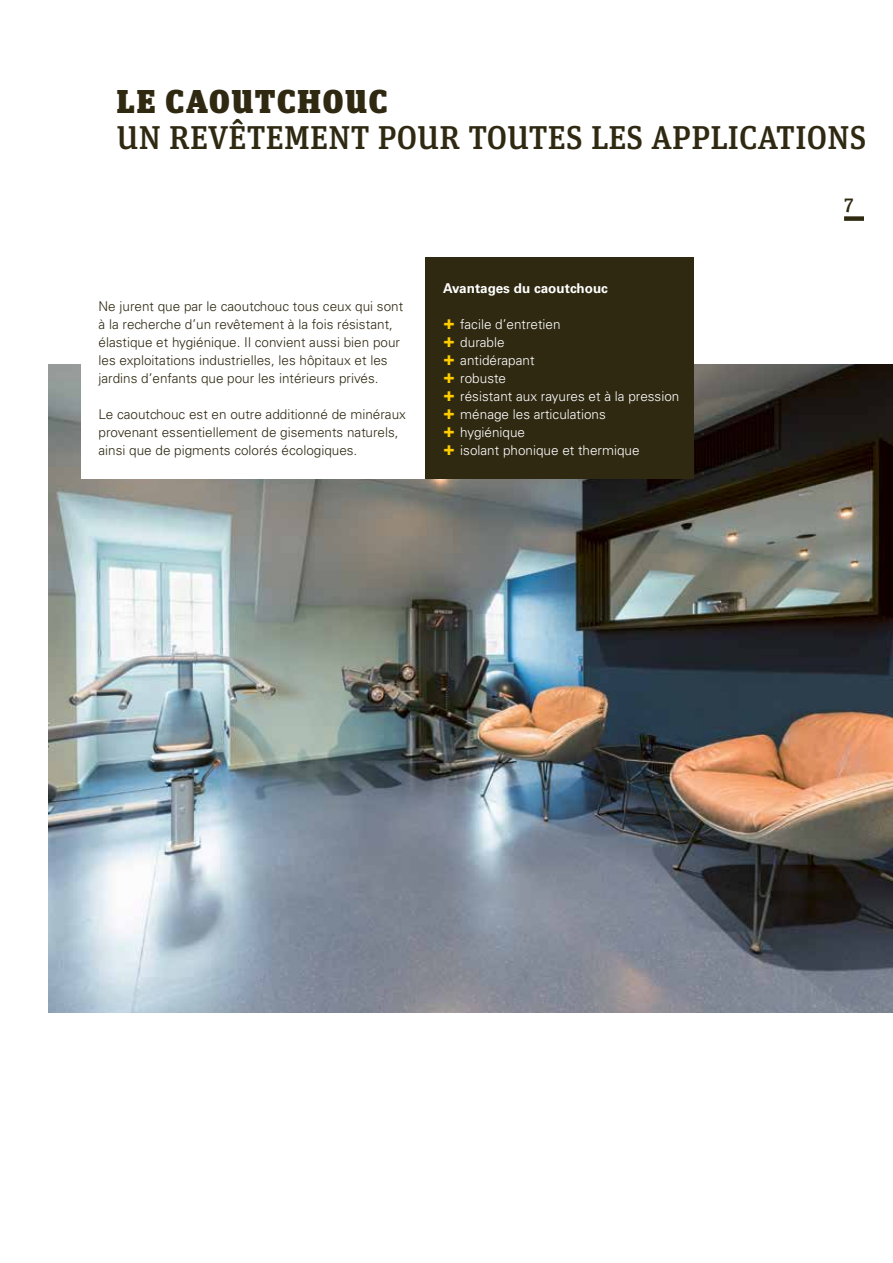
<style>
.page{position:relative;width:893px;height:1263px;background:#fff}
.page>*{position:absolute;margin:0;border:0;box-sizing:border-box;transform-origin:0 0}
.t1{font:500 33px "Unit Slab OT";letter-spacing:.01em;color:#2f2912}
.t2{font:900 33px "Unit Slab OT";letter-spacing:.05em;color:#2f2912}
.t3{font:500 19.5px "Unit Slab OT";color:#2f2912}
.t4{font:300 13.5px/18px "Univers LT Std";color:#2f2912}
.t5{font:300 13.5px/18px "Univers LT Std";color:#fff}
.t6{font:700 13.5px "Univers LT Std";color:#fff}
.s1{font-weight:900;font-size:18px;color:#fecc00}
</style>
<div class="page">
<img style="left:49px;top:365px;width:844px;height:648px">
<div style="left:81px;top:269px;width:344px;height:209px;background:#fff"></div>
<div style="left:425px;top:257px;width:269px;height:221px;background:#2f2912"></div>
<div style="left:844px;top:216px;width:20px;height:5px;background:#2f2912"></div>
<h1 class="t2" style="left:117px;top:80px;width:272px">LE CAOUTCHOUC</h1>
<h1 class="t1" style="left:117px;top:116px;width:751px">UN REVÊTEMENT POUR TOUTES LES APPLICATIONS</h1>
<p class="t4" style="left:99px;top:297px;width:306px">Ne jurent que par le caoutchouc tous ceux qui sont à la recherche d’un revêtement à la fois résistant, élastique et hygiénique. Il convient aussi bien pour les exploitations industrielles, les hôpitaux et les jardins d’enfants que pour les intérieurs privés.</p>
<p class="t4" style="left:99px;top:405px;width:309px">Le caoutchouc est en outre additionné de minéraux provenant essentiellement de gisements naturels, ainsi que de pigments colorés écologiques.</p>
<p class="t6" style="left:443px;top:280px;width:166px">Avantages du caoutchouc</p>
<p class="t5" style="left:443px;top:315px;width:238px"><span class="s1">+</span> facile d’entretien<br><span class="s1">+</span> durable<br><span class="s1">+</span> antidérapant<br><span class="s1">+</span> robuste<br><span class="s1">+</span> résistant aux rayures et à la pression <span class="s1">+</span> ménage les articulations<br><span class="s1">+</span> hygiénique<br><span class="s1">+</span> isolant phonique et thermique</p>
<h2 class="t3" style="left:844px;top:192px;width:11px">7</h2>
</div>
